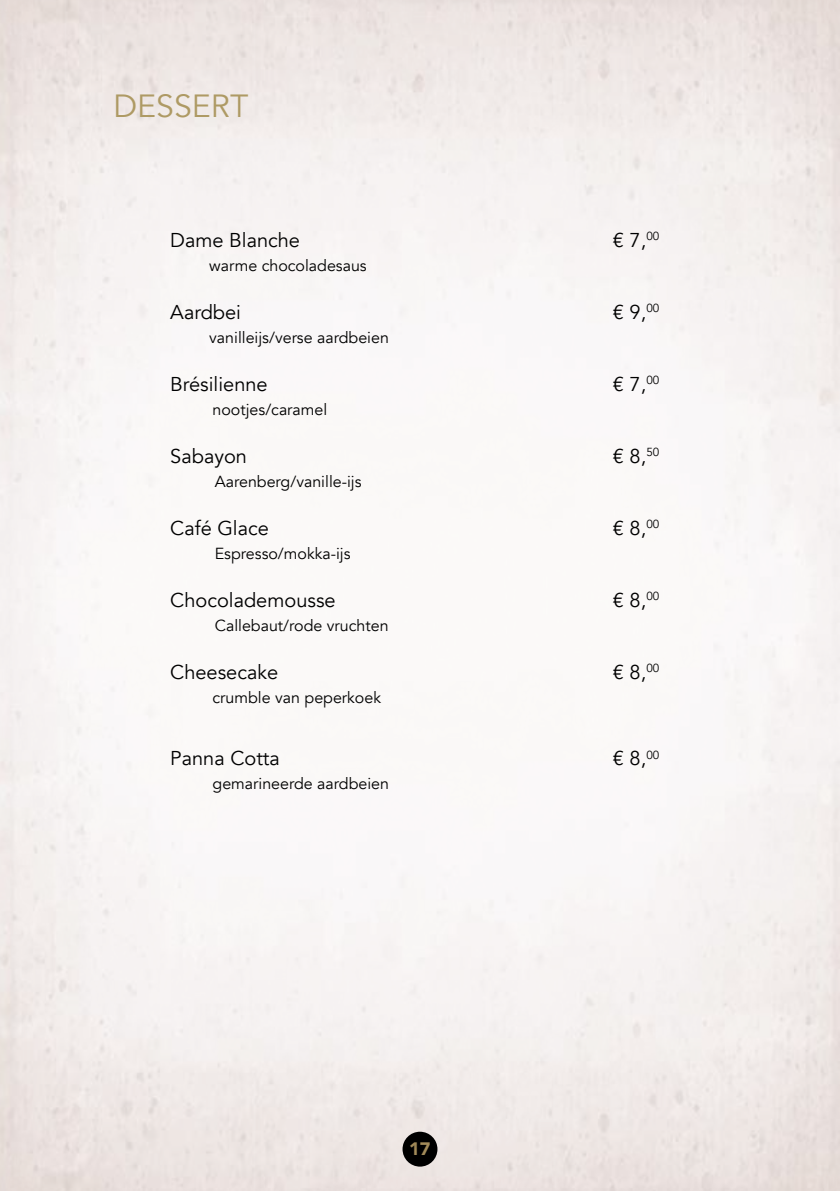
<style>
.page{position:relative;width:840px;height:1191px;background:#fff}
.page>*{position:absolute;margin:0;border:0;box-sizing:border-box;transform-origin:0 0}
.t1{font:32px "Avenir";color:#ae9a64}
.t2{font:20px "Avenir";color:#000}
.t3{font:900 18px "Avenir";color:#ae9a64}
.t4{font:16px "Avenir";color:#000}
</style>
<div class="page">
<img style="left:0;top:0;width:839px;height:1191px">
<h1 class="t1" style="left:113px;top:87px;width:136px">DESSERT</h1>
<p class="t2" style="left:170px;top:228px;width:131px">Dame Blanche</p>
<p class="t2" style="left:612px;top:228px;width:48px">€ 7,<sup>00</sup></p>
<p class="t4" style="left:209px;top:256px;width:159px">warme chocoladesaus</p>
<p class="t2" style="left:170px;top:300px;width:72px">Aardbei</p>
<p class="t2" style="left:612px;top:300px;width:48px">€ 9,<sup>00</sup></p>
<p class="t4" style="left:209px;top:328px;width:181px">vanilleijs/verse aardbeien</p>
<p class="t2" style="left:170px;top:372px;width:99px">Brésilienne</p>
<p class="t2" style="left:612px;top:372px;width:48px">€ 7,<sup>00</sup></p>
<p class="t4" style="left:212px;top:400px;width:116px">nootjes/caramel</p>
<p class="t2" style="left:170px;top:444px;width:78px">Sabayon</p>
<p class="t2" style="left:612px;top:444px;width:48px">€ 8,<sup>50</sup></p>
<p class="t4" style="left:215px;top:472px;width:148px">Aarenberg/vanille-ijs</p>
<p class="t2" style="left:170px;top:516px;width:100px">Café Glace</p>
<p class="t2" style="left:612px;top:516px;width:48px">€ 8,<sup>00</sup></p>
<p class="t4" style="left:215px;top:544px;width:137px">Espresso/mokka-ijs</p>
<p class="t2" style="left:170px;top:588px;width:167px">Chocolademousse</p>
<p class="t2" style="left:612px;top:588px;width:48px">€ 8,<sup>00</sup></p>
<p class="t4" style="left:215px;top:616px;width:175px">Callebaut/rode vruchten</p>
<p class="t2" style="left:170px;top:660px;width:109px">Cheesecake</p>
<p class="t2" style="left:612px;top:660px;width:48px">€ 8,<sup>00</sup></p>
<p class="t4" style="left:212px;top:688px;width:170px">crumble van peperkoek</p>
<p class="t2" style="left:170px;top:746px;width:111px">Panna Cotta</p>
<p class="t2" style="left:612px;top:746px;width:48px">€ 8,<sup>00</sup></p>
<p class="t4" style="left:212px;top:774px;width:178px">gemarineerde aardbeien</p>
<p class="t3" style="left:409px;top:1133px;width:23px">17</p>
</div>
